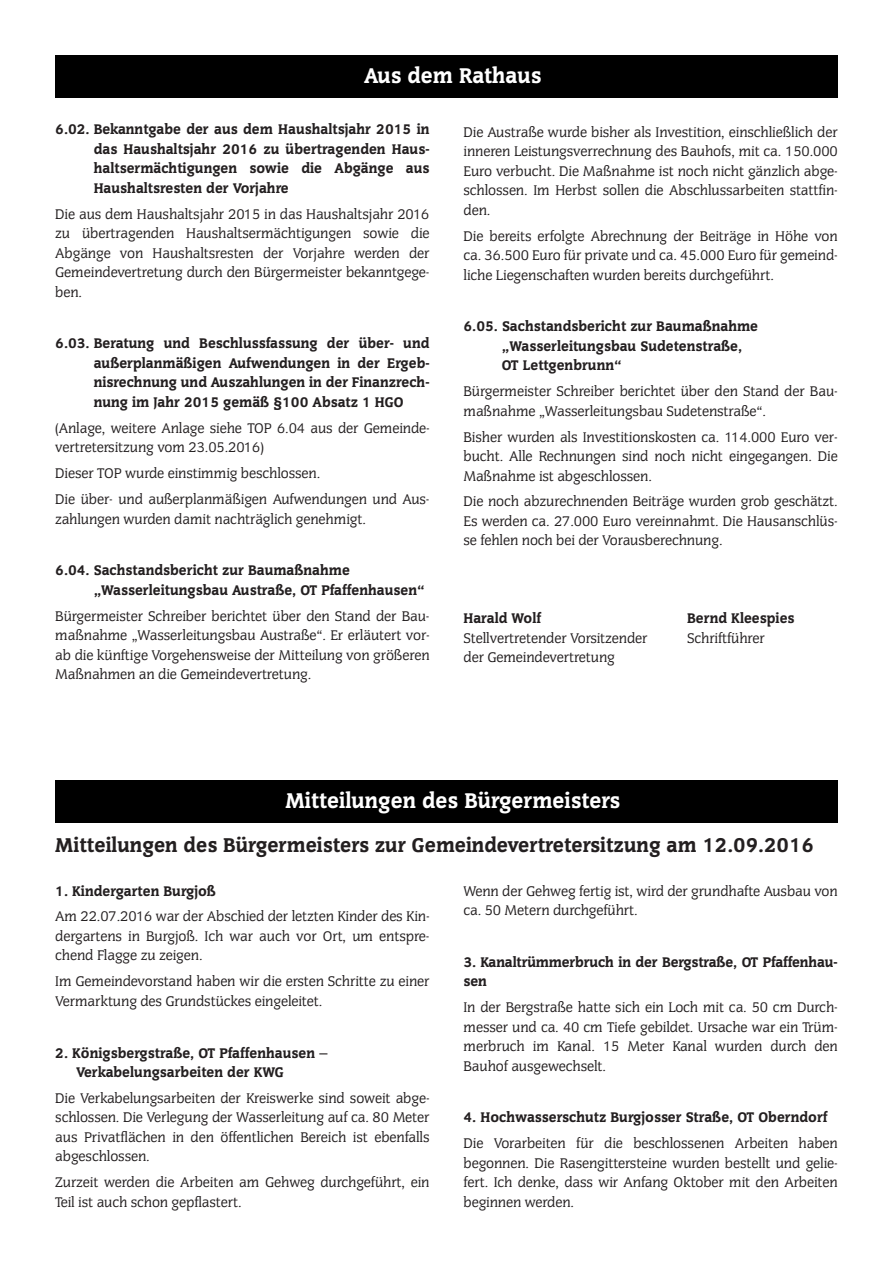
<style>
.page{position:relative;width:893px;height:1263px;background:#fff}
.page>*{position:absolute;margin:0;border:0;box-sizing:border-box;transform-origin:0 0}
.t1{font:24px "Cg Congress Hy";color:#fff}
.t2{font:22.5px "Cg Congress Hy";color:#231f20}
.t3{font:15.75px/19.5px "Cg Congress";color:#231f20;text-align:justify}
.t4{font:15.75px/19.5px "Cg Congress Hy";color:#231f20}
</style>
<div class="page">
<div style="left:55px;top:55px;width:783px;height:43px;background:#000"></div>
<div style="left:55px;top:780px;width:783px;height:43px;background:#000"></div>
<h1 class="t1" style="left:364px;top:59px;width:179px">Aus dem Rathaus</h1>
<p class="t4" style="left:94px;top:119px;width:337px;text-align:justify;text-indent:-38px">6.02. Bekanntgabe der aus dem Haushaltsjahr 2015 in das Haushaltsjahr 2016 zu übertragenden Haus&shy;haltsermächtigungen sowie die Abgänge aus Haushaltsresten der Vorjahre</p>
<p class="t3" style="left:55px;top:204px;width:376px">Die aus dem Haushaltsjahr 2015 in das Haushaltsjahr 2016 zu übertragenden Haushaltsermächtigungen sowie die Abgänge von Haushaltsresten der Vorjahre werden der Gemeindevertretung durch den Bürgermeister bekanntgege&shy;ben.</p>
<p class="t4" style="left:94px;top:333px;width:337px;text-align:justify;text-indent:-38px">6.03. Beratung und Beschlussfassung der über- und außerplanmäßigen Aufwendungen in der Ergeb&shy;nisrechnung und Auszahlungen in der Finanzrech&shy;nung im Jahr 2015 gemäß §100 Absatz 1 HGO</p>
<p class="t3" style="left:55px;top:418px;width:376px">(Anlage, weitere Anlage siehe TOP 6.04 aus der Gemeinde&shy;vertretersitzung vom 23.05.2016)</p>
<p class="t3" style="left:55px;top:460px;width:376px;line-height:26px">Dieser TOP wurde einstimmig beschlossen.<br>Die über- und außerplanmäßigen Aufwendungen und Aus-</p>
<p class="t3" style="left:55px;top:508px;width:312px">zahlungen wurden damit nachträglich genehmigt.</p>
<p class="t4" style="left:94px;top:560px;width:332px;text-indent:-38px">6.04. Sachstandsbericht zur Baumaßnahme „Wasserleitungsbau Austraße, OT Pfaffenhausen“</p>
<p class="t3" style="left:55px;top:606px;width:376px">Bürgermeister Schreiber berichtet über den Stand der Bau&shy;maßnahme „Wasserleitungsbau Austraße“. Er erläutert vor&shy;ab die künftige Vorgehensweise der Mitteilung von größeren Maßnahmen an die Gemeindevertretung.</p>
<p class="t3" style="left:463px;top:122px;width:376px">Die Austraße wurde bisher als Investition, einschließlich der inneren Leistungsverrechnung des Bauhofs, mit ca. 150.000<br>Euro verbucht. Die Maßnahme ist noch nicht gänzlich abge&shy;schlossen. Im Herbst sollen die Abschlussarbeiten stattfin&shy;den.</p>
<p class="t3" style="left:463px;top:225px;width:376px">Die bereits erfolgte Abrechnung der Beiträge in Höhe von ca. 36.500 Euro für private und ca. 45.000 Euro für gemeind&shy;liche Liegenschaften wurden bereits durchgeführt.</p>
<p class="t4" style="left:502px;top:316px;width:258px;text-indent:-38px">6.05. Sachstandsbericht zur Baumaßnahme „Wasserleitungsbau Sudetenstraße,<br>OT Lettgenbrunn“</p>
<p class="t3" style="left:463px;top:381px;width:376px">Bürgermeister Schreiber berichtet über den Stand der Bau&shy;maßnahme „Wasserleitungsbau Sudetenstraße“.</p>
<p class="t3" style="left:463px;top:426px;width:376px">Bisher wurden als Investitionskosten ca. 114.000 Euro ver&shy;bucht. Alle Rechnungen sind noch nicht eingegangen. Die Maßnahme ist abgeschlossen.</p>
<p class="t3" style="left:463px;top:491px;width:376px">Die noch abzurechnenden Beiträge wurden grob geschätzt.<br>Es werden ca. 27.000 Euro vereinnahmt. Die Hausanschlüs&shy;se fehlen noch bei der Vorausberechnung.</p>
<p class="t4" style="left:463px;top:608px;width:79px">Harald Wolf</p>
<p class="t4" style="left:687px;top:608px;width:109px">Bernd Kleespies</p>
<p class="t3" style="left:463px;top:627px;width:185px">Stellvertretender Vorsitzender</p>
<p class="t3" style="left:687px;top:627px;width:79px">Schriftführer</p>
<p class="t3" style="left:463px;top:647px;width:153px">der Gemeindevertretung</p>
<h1 class="t1" style="left:285px;top:784px;width:336px">Mitteilungen des Bürgermeisters</h1>
<h2 class="t2" style="left:55px;top:829px;width:760px">Mitteilungen des Bürgermeisters zur Gemeindevertretersitzung am 12.09.2016</h2>
<p class="t4" style="left:55px;top:880px;width:162px">1. Kindergarten Burgjoß</p>
<p class="t3" style="left:55px;top:906px;width:376px">Am 22.07.2016 war der Abschied der letzten Kinder des Kin&shy;dergartens in Burgjoß. Ich war auch vor Ort, um entspre&shy;chend Flagge zu zeigen.</p>
<p class="t3" style="left:55px;top:971px;width:376px">Im Gemeindevorstand haben wir die ersten Schritte zu einer<br>Vermarktung des Grundstückes eingeleitet.</p>
<p class="t4" style="left:76px;top:1042px;width:253px;text-indent:-21px">2. Königsbergstraße, OT Pfaffenhausen –<br>Verkabelungsarbeiten der KWG</p>
<p class="t3" style="left:55px;top:1088px;width:376px">Die Verkabelungsarbeiten der Kreiswerke sind soweit abge&shy;schlossen. Die Verlegung der Wasserleitung auf ca. 80 Meter aus Privatflächen in den öffentlichen Bereich ist ebenfalls abgeschlossen.</p>
<p class="t3" style="left:55px;top:1172px;width:376px">Zurzeit werden die Arbeiten am Gehweg durchgeführt, ein<br>Teil ist auch schon gepflastert.</p>
<p class="t3" style="left:463px;top:880px;width:376px">Wenn der Gehweg fertig ist, wird der grundhafte Ausbau von ca. 50 Metern durchgeführt.</p>
<p class="t4" style="left:463px;top:952px;width:375px">3. Kanaltrümmerbruch in der Bergstraße, OT Pfaffenhau&shy;sen</p>
<p class="t3" style="left:463px;top:997px;width:376px">In der Bergstraße hatte sich ein Loch mit ca. 50 cm Durch&shy;messer und ca. 40 cm Tiefe gebildet. Ursache war ein Trüm&shy;merbruch im Kanal. 15 Meter Kanal wurden durch den Bauhof ausgewechselt.</p>
<p class="t4" style="left:463px;top:1107px;width:365px">4. Hochwasserschutz Burgjosser Straße, OT Oberndorf</p>
<p class="t3" style="left:463px;top:1133px;width:376px">Die Vorarbeiten für die beschlossenen Arbeiten haben begonnen. Die Rasengittersteine wurden bestellt und gelie&shy;fert. Ich denke, dass wir Anfang Oktober mit den Arbeiten beginnen werden.</p>
</div>
